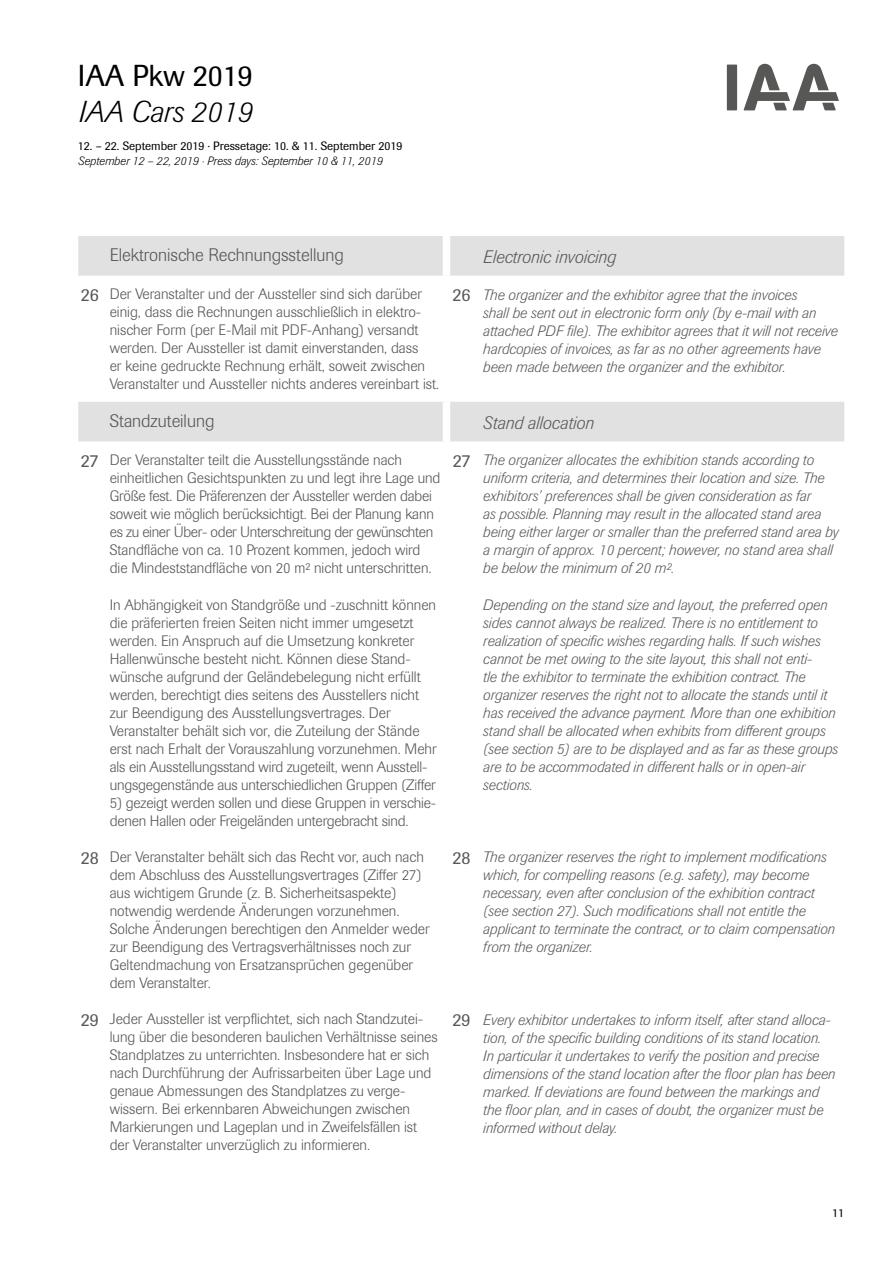
<style>
.page{position:relative;width:893px;height:1263px;background:#fff}
.page>*{position:absolute;margin:0;border:0;box-sizing:border-box;transform-origin:0 0}
.t1{font:italic 300 30px "Imago";color:#000}
.t2{font:30px "Berthold Imago BQ";color:#000}
.t3{font:300 18px "Imago";color:#575756}
.t4{font:italic 300 18px "Imago";color:#575756}
.t5{font:18px "Imago";color:#575756}
.t6{font:300 15px/18px "Imago";color:#575756}
.t7{font:italic 300 15px/18px "Imago";color:#575756}
.t8{font:12px "Berthold Imago BQ";color:#000}
.t9{font:italic 300 12px "Imago";color:#000}
.t10{font:12px "Imago";color:#000}
</style>
<div class="page">
<div style="left:727px;top:65px;width:10px;height:45px;background:#575756"></div>
<svg style="left:744px;top:64px;width:95px;height:46px"></svg>
<svg style="left:78px;top:236px;width:766px;height:205px"></svg>
<div style="left:443px;top:236px;width:7px;height:40px;background:#fff"></div>
<div style="left:443px;top:402px;width:7px;height:39px;background:#fff"></div>
<h1 class="t2" style="left:78px;top:58px;width:177px">IAA Pkw 2019</h1>
<h1 class="t1" style="left:78px;top:94px;width:175px">IAA Cars 2019</h1>
<p class="t8" style="left:78px;top:139px;width:326px">12. – 22. September 2019 · Pressetage: 10. &amp; 11. September 2019</p>
<p class="t9" style="left:78px;top:154px;width:306px">September 12 – 22, 2019 · Press days: September 10 &amp; 11, 2019</p>
<p class="t3" style="left:110px;top:245px;width:235px">Elektronische Rechnungsstellung</p>
<p class="t4" style="left:483px;top:246px;width:134px">Electronic invoicing</p>
<p class="t5" style="left:81px;top:284px;width:19px">26</p>
<p class="t6" style="left:110px;top:285px;width:331px">Der Veranstalter und der Aussteller sind sich darüber einig, dass die Rechnungen ausschließlich in elektro&shy;nischer Form (per E-Mail mit PDF-Anhang) versandt werden. Der Aussteller ist damit einverstanden, dass<br>er keine gedruckte Rechnung erhält, soweit zwischen Veranstalter und Aussteller nichts anderes vereinbart ist.</p>
<p class="t5" style="left:453px;top:284px;width:19px">26</p>
<p class="t7" style="left:483px;top:286px;width:356px">The organizer and the exhibitor agree that the invoices<br>shall be sent out in electronic form only (by e-mail with an attached PDF file). The exhibitor agrees that it will not receive hardcopies of invoices, as far as no other agreements have been made between the organizer and the exhibitor.</p>
<p class="t3" style="left:110px;top:411px;width:106px">Standzuteilung</p>
<p class="t4" style="left:483px;top:412px;width:112px">Stand allocation</p>
<p class="t5" style="left:81px;top:450px;width:19px">27</p>
<p class="t6" style="left:110px;top:451px;width:332px">Der Veranstalter teilt die Ausstellungsstände nach einheitlichen Gesichtspunkten zu und legt ihre Lage und Größe fest. Die Präferenzen der Aussteller werden dabei soweit wie möglich berücksichtigt. Bei der Planung kann es zu einer Über- oder Unterschreitung der gewünschten Standfläche von ca. 10 Prozent kommen, jedoch wird die Mindeststandfläche von 20 m² nicht unterschritten.</p>
<p class="t5" style="left:453px;top:450px;width:19px">27</p>
<p class="t7" style="left:483px;top:451px;width:357px">The organizer allocates the exhibition stands according to uniform criteria, and determines their location and size. The exhibitors’ preferences shall be given consideration as far<br>as possible. Planning may result in the allocated stand area being either larger or smaller than the preferred stand area by a margin of approx. 10 percent; however, no stand area shall be below the minimum of 20 m².</p>
<p class="t6" style="left:110px;top:596px;width:328px">In Abhängigkeit von Standgröße und -zuschnitt können die präferierten freien Seiten nicht immer umgesetzt werden. Ein Anspruch auf die Umsetzung konkreter Hallenwünsche besteht nicht. Können diese Stand&shy;wünsche aufgrund der Geländebelegung nicht erfüllt werden, berechtigt dies seitens des Ausstellers nicht zur Beendigung des Ausstellungsvertrages. Der</p>
<p class="t6" style="left:110px;top:722px;width:328px">Veranstalter behält sich vor, die Zuteilung der Stände erst nach Erhalt der Vorauszahlung vorzunehmen. Mehr als ein Ausstellungsstand wird zugeteilt, wenn Ausstell-</p>
<p class="t6" style="left:110px;top:776px;width:327px">ungsgegenstände aus unterschiedlichen Gruppen (Ziffer</p>
<p class="t6" style="left:110px;top:794px;width:328px">5) gezeigt werden sollen und diese Gruppen in verschie&shy;denen Hallen oder Freigeländen untergebracht sind.</p>
<p class="t7" style="left:483px;top:596px;width:356px">Depending on the stand size and layout, the preferred open sides cannot always be realized. There is no entitlement to realization of specific wishes regarding halls. If such wishes cannot be met owing to the site layout, this shall not enti-<br>tle the exhibitor to terminate the exhibition contract. The organizer reserves the right not to allocate the stands until it has received the advance payment. More than one exhibition stand shall be allocated when exhibits from different groups (see section 5) are to be displayed and as far as these groups are to be accommodated in different halls or in open-air sections.</p>
<p class="t5" style="left:81px;top:847px;width:19px">28</p>
<p class="t6" style="left:110px;top:848px;width:316px">Der Veranstalter behält sich das Recht vor, auch nach dem Abschluss des Ausstellungsvertrages (Ziffer 27) aus wichtigem Grunde (z. B. Sicherheitsaspekte)</p>
<p class="t6" style="left:110px;top:902px;width:322px">notwendig werdende Änderungen vorzunehmen.<br>Solche Änderungen berechtigen den Anmelder weder zur Beendigung des Vertragsverhältnisses noch zur Geltendmachung von Ersatzansprüchen gegenüber dem Veranstalter.</p>
<p class="t5" style="left:453px;top:847px;width:19px">28</p>
<p class="t7" style="left:483px;top:848px;width:353px">The organizer reserves the right to implement modifications which, for compelling reasons (e.g. safety), may become necessary, even after conclusion of the exhibition contract (see section 27). Such modifications shall not entitle the applicant to terminate the contract, or to claim compensation from the organizer.</p>
<p class="t5" style="left:81px;top:1009px;width:19px">29</p>
<p class="t6" style="left:110px;top:1010px;width:329px">Jeder Aussteller ist verpflichtet, sich nach Standzutei&shy;lung über die besonderen baulichen Verhältnisse seines Standplatzes zu unterrichten. Insbesondere hat er sich nach Durchführung der Aufrissarbeiten über Lage und genaue Abmessungen des Standplatzes zu verge&shy;wissern. Bei erkennbaren Abweichungen zwischen Markierungen und Lageplan und in Zweifelsfällen ist der Veranstalter unverzüglich zu informieren.</p>
<p class="t5" style="left:453px;top:1009px;width:19px">29</p>
<p class="t7" style="left:483px;top:1010px;width:354px">Every exhibitor undertakes to inform itself, after stand alloca&shy;tion, of the specific building conditions of its stand location.<br>In particular it undertakes to verify the position and precise dimensions of the stand location after the floor plan has been marked. If deviations are found between the markings and the floor plan, and in cases of doubt, the organizer must be informed without delay.</p>
<p class="t10" style="left:832px;top:1206px;width:13px">11</p>
</div>
